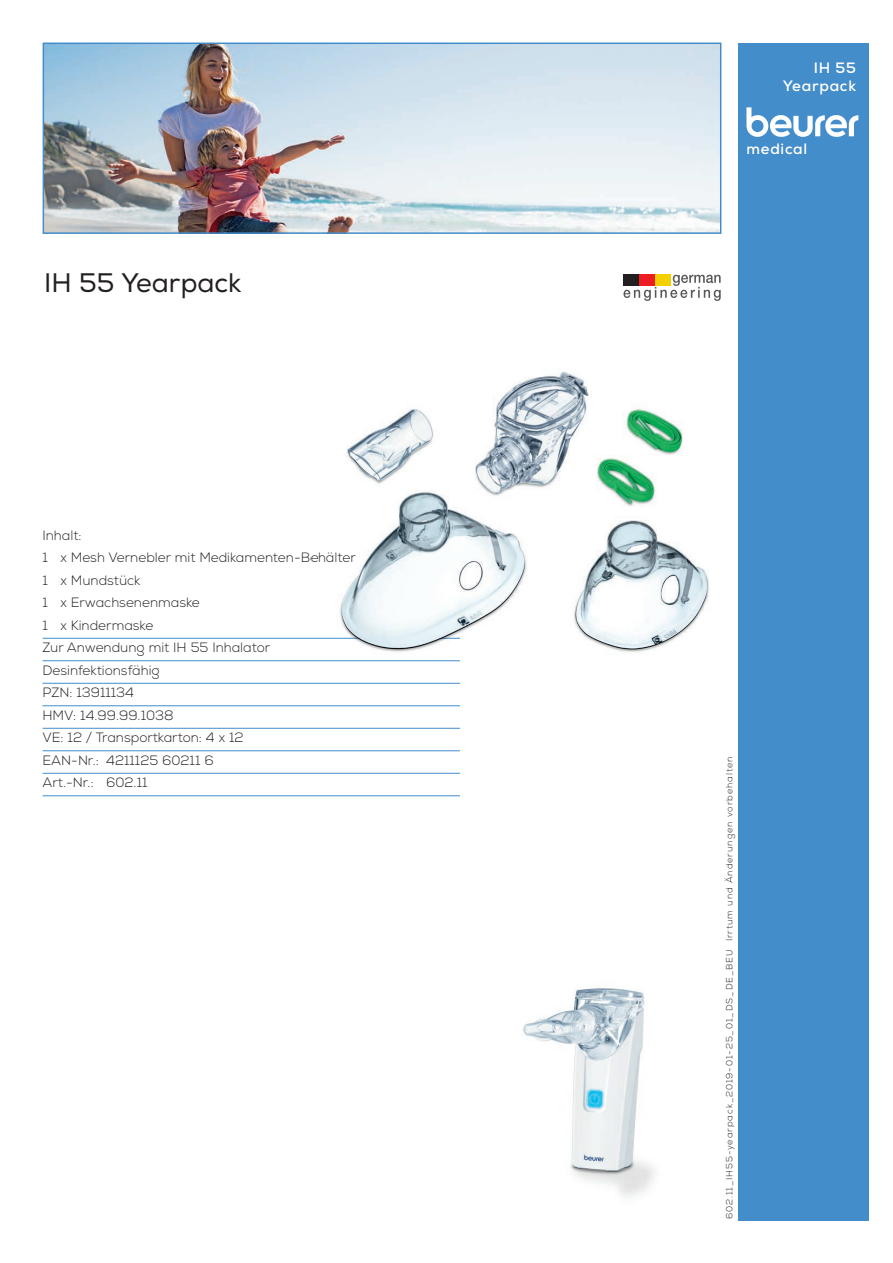
<style>
.page{position:relative;width:893px;height:1263px;background:#fff}
.page>*{position:absolute;margin:0;border:0;box-sizing:border-box;transform-origin:0 0}
.t1{font:25.5px "Nexa";color:#231f20}
.t2{font:700 15px/18px "Nexa";letter-spacing:.05em;color:#fff;text-align:right}
.t3{font:300 13.5px/22.5px "Nexa";color:#231f20}
.t4{font:300 9px "Nexa";letter-spacing:.1em;color:#231f20}
</style>
<div class="page">
<div style="left:738px;top:43px;width:131px;height:1177px;background:#448dcb"></div>
<svg style="left:746px;top:107px;width:112px;height:30px"></svg>
<hr style="left:43px;top:638px;width:417px;height:1px;background:#448dcb">
<hr style="left:43px;top:660px;width:417px;height:1px;background:#448dcb">
<hr style="left:43px;top:683px;width:417px;height:1px;background:#448dcb">
<hr style="left:43px;top:705px;width:417px;height:1px;background:#448dcb">
<hr style="left:43px;top:728px;width:417px;height:1px;background:#448dcb">
<hr style="left:43px;top:750px;width:417px;height:1px;background:#448dcb">
<hr style="left:43px;top:773px;width:417px;height:1px;background:#448dcb">
<hr style="left:43px;top:795px;width:417px;height:1px;background:#448dcb">
<img style="left:46px;top:46px;width:672px;height:185px">
<div style="left:43px;top:43px;width:678px;height:191px;border:2px solid #448dcb"></div>
<img style="left:311px;top:371px;width:398px;height:291px">
<img style="left:346px;top:373px;width:336px;height:120px">
<img style="left:522px;top:993px;width:133px;height:204px">
<img style="left:524px;top:988px;width:119px;height:182px">
<svg style="left:623px;top:275px;width:98px;height:26px"></svg>
<div style="left:624px;top:274px;width:15px;height:11px;background:#231f20"></div>
<div style="left:639px;top:274px;width:16px;height:11px;background:#ee1d23"></div>
<div style="left:655px;top:274px;width:16px;height:11px;background:#f4cf02"></div>
<h1 class="t1" style="left:44px;top:266px;width:199px">IH 55 Yearpack</h1>
<p class="t3" style="left:43px;top:524px;width:315px">Inhalt:<br>1 x Mesh Vernebler mit Medikamenten-Behälter<br>1 x Mundstück<br>1 x Erwachsenenmaske<br>1 x Kindermaske<br>Zur Anwendung mit IH 55 Inhalator<br>Desinfektionsfähig<br>PZN: 13911134<br>HMV: 14.99.99.1038<br>VE: 12 / Transportkarton: 4 x 12<br>EAN-Nr.: 4211125 60211 6<br>Art.-Nr.: 602.11</p>
<p class="t2" style="left:783px;top:59px;width:75px">IH 55<br>Yearpack</p>
<p class="t2" style="left:746px;top:140px;width:62px">medical</p>
<p class="t4" style="left:724px;top:1219px;width:464px;rotate:-90deg">602.11_IH55-yearpack_2019-01-25_01_DS_DE_BEU Irrtum und Änderungen vorbehalten</p>
</div>
